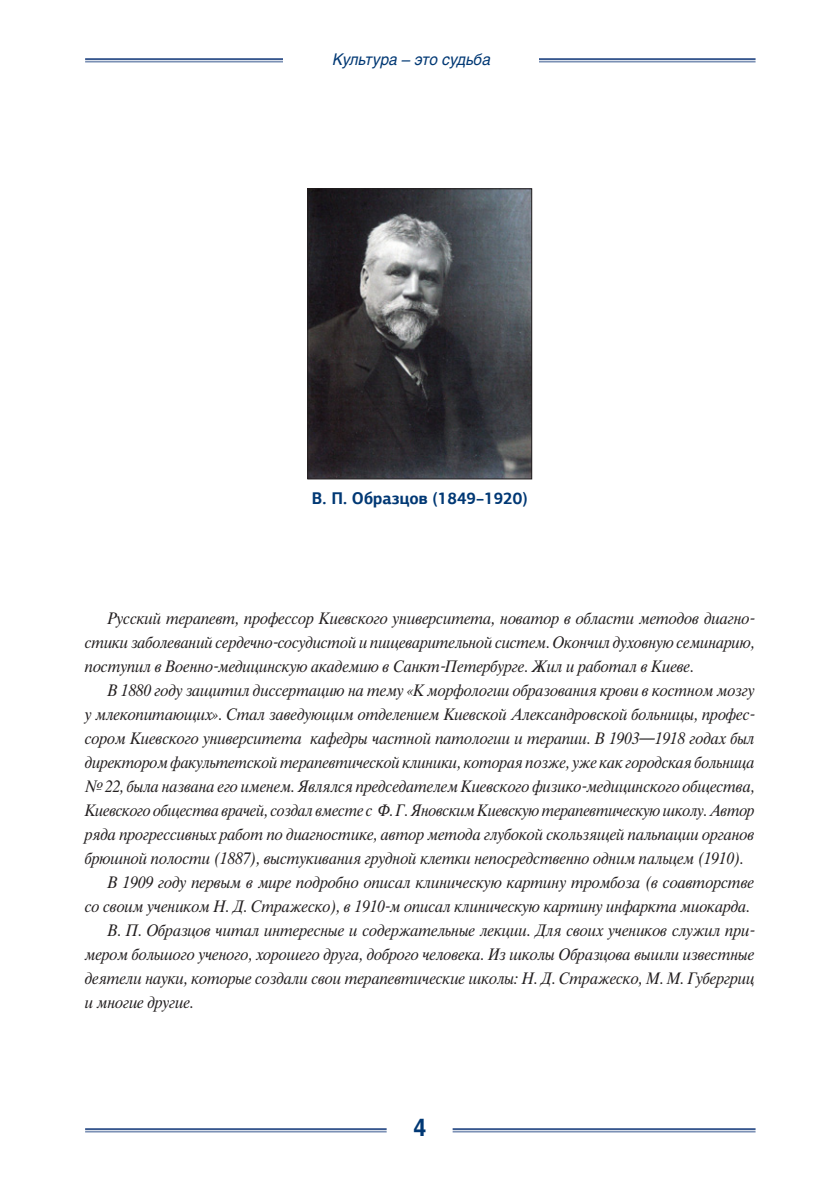
<style>
.page{position:relative;width:840px;height:1191px;background:#fff}
.page>*{position:absolute;margin:0;border:0;box-sizing:border-box;transform-origin:0 0}
.t1{font:700 24px "Helios C";color:#013874;scale:.95 1}
.Text_first{font:700 17px "PF Agora Sans Pro";color:#013874;scale:.95 1}
.Text_first-2{font:italic 16px/24px "Thames C";letter-spacing:-.01em;color:#231f20;text-align:justify;scale:.93 1}
.t2{font:italic 16px "Helios C";color:#013874;scale:.95 1}
</style>
<div class="page">
<hr style="left:85px;top:58px;width:670px;height:2px;background:#37578e">
<hr style="left:85px;top:61px;width:670px;height:1px;background:#37578e">
<hr style="left:85px;top:1128px;width:670px;height:2px;background:#37578e">
<hr style="left:85px;top:1131px;width:670px;height:1px;background:#37578e">
<div style="left:386px;top:1114px;width:66px;height:36px;background:#fff"></div>
<div style="left:283px;top:39px;width:256px;height:46px;background:#fff"></div>
<img style="left:309px;top:190px;width:221px;height:287px">
<div style="left:307px;top:188px;width:225px;height:291px;border:1px solid #231f20"></div>
<p class="t2" style="left:332px;top:50px;width:168px">Культура – это судьба</p>
<p class="Text_first" style="left:312px;top:487px;width:228px">В. П. Образцов (1849–1920)</p>
<p class="Text_first-2" style="left:85px;top:607px;width:721px;text-indent:23px">Русский терапевт, профессор Киевского университета, новатор в области методов диагно&shy;стики заболеваний сердечно-сосудистой и пищеварительной систем. Окончил духовную семинарию, поступил в Военно-медицинскую академию в Санкт-Петербурге. Жил и работал в Киеве.</p>
<p class="Text_first-2" style="left:85px;top:679px;width:721px;text-indent:23px">В 1880 году защитил диссертацию на тему «К морфологии образования крови в костном мозгу у млекопитающих». Стал заведующим отделением Киевской Александровской больницы, профес&shy;сором Киевского университета кафедры частной патологии и терапии. В 1903—1918 годах был директором факультетской терапевтической клиники, которая позже, уже как городская больница № 22, была названа его именем. Являлся председателем Киевского физико-медицинского общества, Киевского общества врачей, создал вместе с Ф. Г. Яновским Киевскую терапевтическую школу. Автор ряда прогрессивных работ по диагностике, автор метода глубокой скользящей пальпации органов брюшной полости (1887), выстукивания грудной клетки непосредственно одним пальцем (1910).</p>
<p class="Text_first-2" style="left:85px;top:871px;width:721px;text-align:right">В 1909 году первым в мире подробно описал клиническую картину тромбоза (в соавторстве<br>со своим учеником Н. Д. Стражеско), в 1910-м описал клиническую картину инфаркта миокарда.</p>
<p class="Text_first-2" style="left:85px;top:919px;width:721px;text-indent:23px">В. П. Образцов читал интересные и содержательные лекции. Для своих учеников служил при&shy;мером большого ученого, хорошего друга, доброго человека. Из школы Образцова вышли известные деятели науки, которые создали свои терапевтические школы: Н. Д. Стражеско, М. М. Губергриц и многие другие.</p>
<h1 class="t1" style="left:413px;top:1113px;width:15px">4</h1>
</div>
